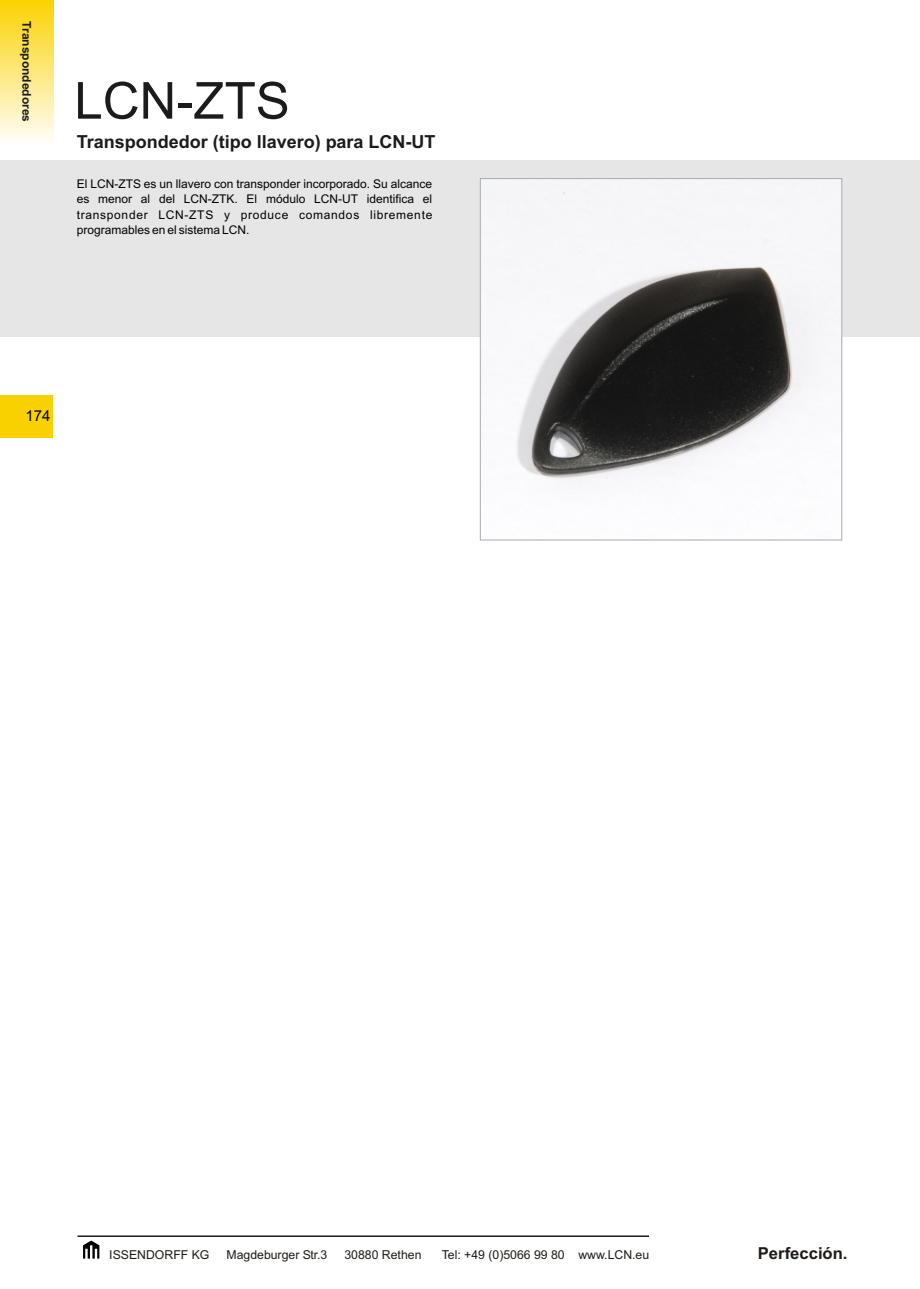
<style>
.page{position:relative;width:920px;height:1289px;background:#fff}
.page>*{position:absolute;margin:0;border:0;box-sizing:border-box;transform-origin:0 0}
.t1{font:51px "Arial";color:#1c1a1c}
.t2{font:700 18px "Arial";color:#1c1a1c}
.t3{font:700 16.5px "Arial";color:#1f1a17}
.t4{font:15px "Arial";color:#000}
.t5{font:12.3px "Arial";color:#1f1a17}
.t6{font:12px/15.5px "Arial";color:#000;text-align:justify}
.t7{font:700 12px "Arial";color:#1c1a1c}
</style>
<div class="page">
<div style="left:0;top:395px;width:52px;height:43px;background:#fad100"></div>
<div style="left:0;top:161px;width:920px;height:176px;background:#e6e6e6"></div>
<div style="left:0;top:0;width:53px;height:145px;background:linear-gradient(to bottom,#fbd200,#fffffc)"></div>
<img style="left:482px;top:180px;width:358px;height:306px">
<div style="left:480px;top:178px;width:362px;height:362px;border:1px solid #a6abb3"></div>
<svg style="left:83px;top:1240px;width:16px;height:18px"></svg>
<hr style="left:77px;top:1235px;width:572px;height:2px;background:#1f1a17">
<p class="t7" style="left:31px;top:21px;width:102px;rotate:90deg">Transpondedores</p>
<h1 class="t1" style="left:74px;top:81px;width:217px">LCN-ZTS</h1>
<h2 class="t2" style="left:77px;top:135px;width:360px">Transpondedor (tipo llavero) para LCN-UT</h2>
<p class="t6" style="left:77px;top:177px;width:357px">El LCN-ZTS es un llavero con transponder incorporado. Su alcance es menor al del LCN-ZTK. El módulo LCN-UT identifica el transponder LCN-ZTS y produce comandos libremente programables en el sistema LCN.</p>
<p class="t4" style="left:25px;top:410px;width:27px">174</p>
<p class="t5" style="left:109px;top:1249px;width:102px">ISSENDORFF KG</p>
<p class="t5" style="left:226px;top:1249px;width:102px">Magdeburger Str.3</p>
<p class="t5" style="left:344px;top:1249px;width:78px">30880 Rethen</p>
<p class="t5" style="left:441px;top:1249px;width:209px">Tel: +49 (0)5066 99 80 www.LCN.eu</p>
<h3 class="t3" style="left:757px;top:1246px;width:91px">Perfección.</h3>
</div>
